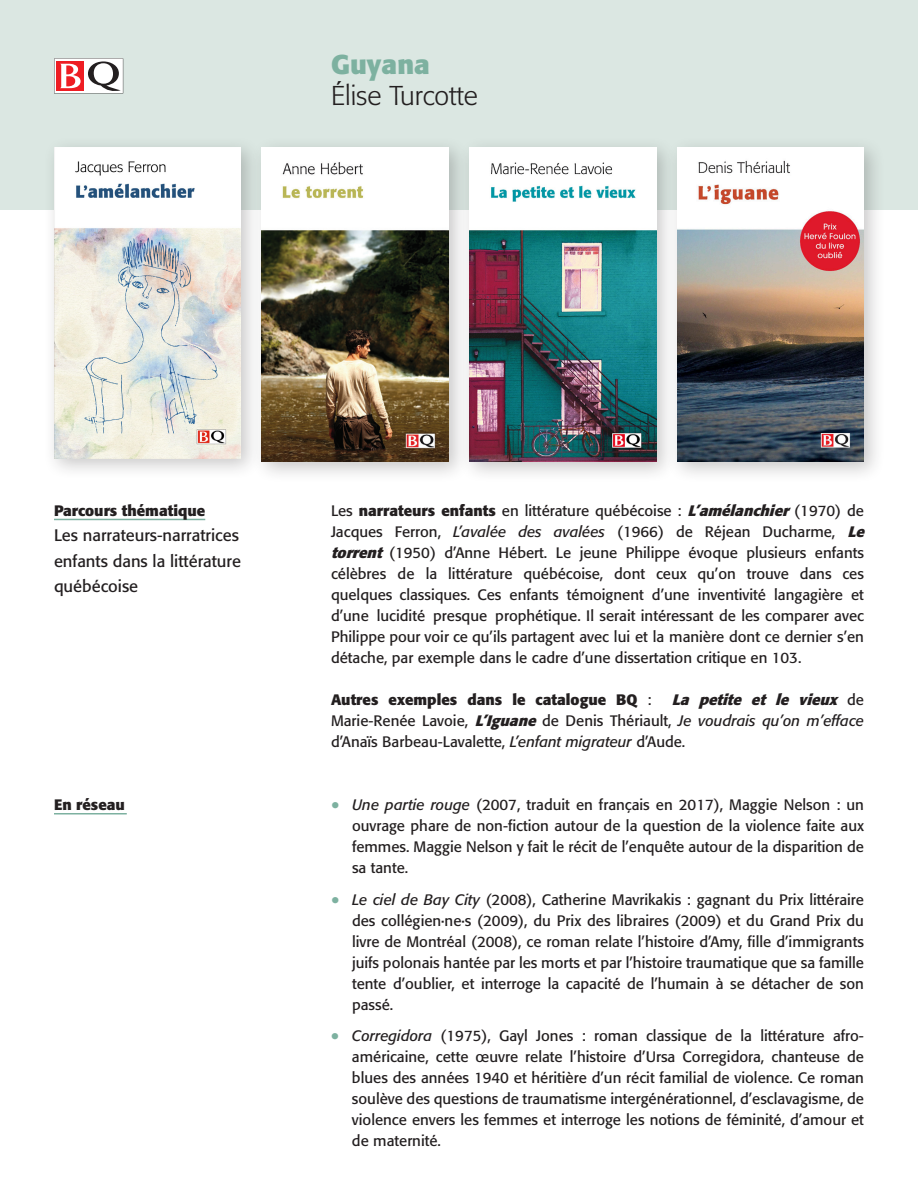
<style>
.page{position:relative;width:918px;height:1188px;background:#fff}
.page>*{position:absolute;margin:0;border:0;box-sizing:border-box;transform-origin:0 0}
.Auteur_pages_supp{font:300 27px "Formata Pro";color:#231f20}
.Titre_pages_supp{font:700 27px "Formata Pro";color:#7db1a0}
.Texte_courant{font:16.5px/25.5px "Formata Pro";color:#231f20}
.Texte_courant-2{font:15px/21px "Formata Pro";color:#231f20;text-align:justify}
.Texte_courant-3{font:700 15px "Formata Pro";color:#231f20}
.Intertitre_Braconnier{font:700 15px "Formata Pro";color:#231f20}
.s1{font-family:"Formata"}
.s2{font-weight:700}
.s3{font-weight:700;font-style:italic}
.s4{font-style:italic}
.s5{font-weight:400}
.s6{font-family:"Myriad Pro";font-size:30px;color:#7db1a0}
</style>
<div class="page">
<div style="left:0;top:0;width:918px;height:210px;background:#dbe7e2"></div>
<hr style="left:54px;top:519px;width:151px;height:1px;background:#7db1a0">
<hr style="left:54px;top:813px;width:73px;height:1px;background:#7db1a0">
<div style="left:43px;top:136px;width:220px;height:345px;background:#231f20;opacity:.25"></div>
<img style="left:54px;top:147px;width:187px;height:311px">
<div style="left:250px;top:136px;width:220px;height:348px;background:#231f20;opacity:.25"></div>
<img style="left:262px;top:147px;width:186px;height:315px">
<div style="left:458px;top:136px;width:220px;height:348px;background:#231f20;opacity:.25"></div>
<img style="left:470px;top:147px;width:186px;height:315px">
<svg style="left:54px;top:58px;width:69px;height:35px;background:#d9a7a9"></svg>
<div style="left:666px;top:136px;width:220px;height:348px;background:#231f20;opacity:.25"></div>
<img style="left:677px;top:147px;width:187px;height:315px">
<p class="Titre_pages_supp" style="left:331px;top:46px;width:100px">Guyana</p>
<p class="Auteur_pages_supp" style="left:331px;top:79px;width:148px">Élise Turcotte</p>
<p class="Intertitre_Braconnier" style="left:54px;top:501px;width:153px">Parcours thématique</p>
<p class="Texte_courant" style="left:54px;top:523px;width:186px">Les narrateurs-narratrices</p>
<p class="Texte_courant" style="left:54px;top:548px;width:189px">enfants dans la littérature québécoise</p>
<p class="Intertitre_Braconnier" style="left:54px;top:795px;width:72px">En réseau</p>
<p class="Texte_courant-2" style="left:331px;top:500px;width:540px;text-align:left"><span class="s1">Les</span> <span class="s2">narrateurs enfants</span> en littérature québécoise : <span class="s3">L’amélanchier</span>(1970) de Jacques Ferron, <span class="s4">L’avalée des avalées</span> (1966) de Réjean Ducharme, <span class="s3">Le torrent</span> (1950) d’Anne Hébert. Le jeune Philippe évoque plusieurs enfants célèbres de la littérature québécoise, dont ceux qu’on trouve dans ces quelques classiques. Ces enfants témoignent d’une inventivité langagière et d’une lucidité presque prophétique. Il serait intéressant de les comparer avec Philippe pour voir ce qu’ils partagent avec lui et la manière dont ce dernier s’en détache, par exemple dans le cadre d’une dissertation critique en 103.</p>
<p class="Texte_courant-3" style="left:331px;top:690px;width:322px">Autres exemples dans le catalogue BQ <span class="s5">:</span></p>
<p class="Texte_courant-2" style="left:331px;top:689px;width:535px;text-indent:341px"><span class="s3">La petite et le vieux</span> d e Marie-Renée Lavoie, <span class="s3">L’Iguane</span> de Denis Thériault, <span class="s4">Je voudrais qu’on m’efface </span>d’Anaïs Barbeau-Lavalette, <span class="s4">L’enfant migrateur</span> d’Aude.</p>
<p class="Texte_courant-2" style="left:352px;top:794px;width:514px;text-indent:-21px"><span class="s6">•</span> <span class="s4">Une partie rouge</span> (2007, traduit en français en 2017), Maggie Nelson : un ouvrage phare de non-fiction autour de la question de la violence faite aux femmes. Maggie Nelson y fait le récit de l’enquête autour de la disparition de sa tante.</p>
<p class="Texte_courant-2" style="left:352px;top:889px;width:514px;text-indent:-21px"><span class="s6">•</span> <span class="s4">Le ciel de Bay City</span> (2008), Catherine Mavrikakis : gagnant du Prix littéraire des collégien·ne·s (2009), du Prix des libraires (2009) et du Grand Prix du livre de Montréal (2008), ce roman relate l’histoire d’Amy, fille d’immigrants juifs polonais hantée par les morts et par l’histoire traumatique que sa famille tente d’oublier, et interroge la capacité de l’humain à se détacher de son passé.</p>
<p class="Texte_courant-2" style="left:352px;top:1025px;width:514px;text-indent:-21px"><span class="s6">•</span> <span class="s4">Corregidora</span> (1975), Gayl Jones : roman classique de la littérature afro&shy;américaine, cette œuvre relate l’histoire d’Ursa Corregidora, chanteuse de blues des années 1940 et héritière d’un récit familial de violence. Ce roman soulève des questions de traumatisme intergénérationnel, d’esclavagisme, de violence envers les femmes et interroge les notions de féminité, d’amour et de maternité.</p>
</div>
